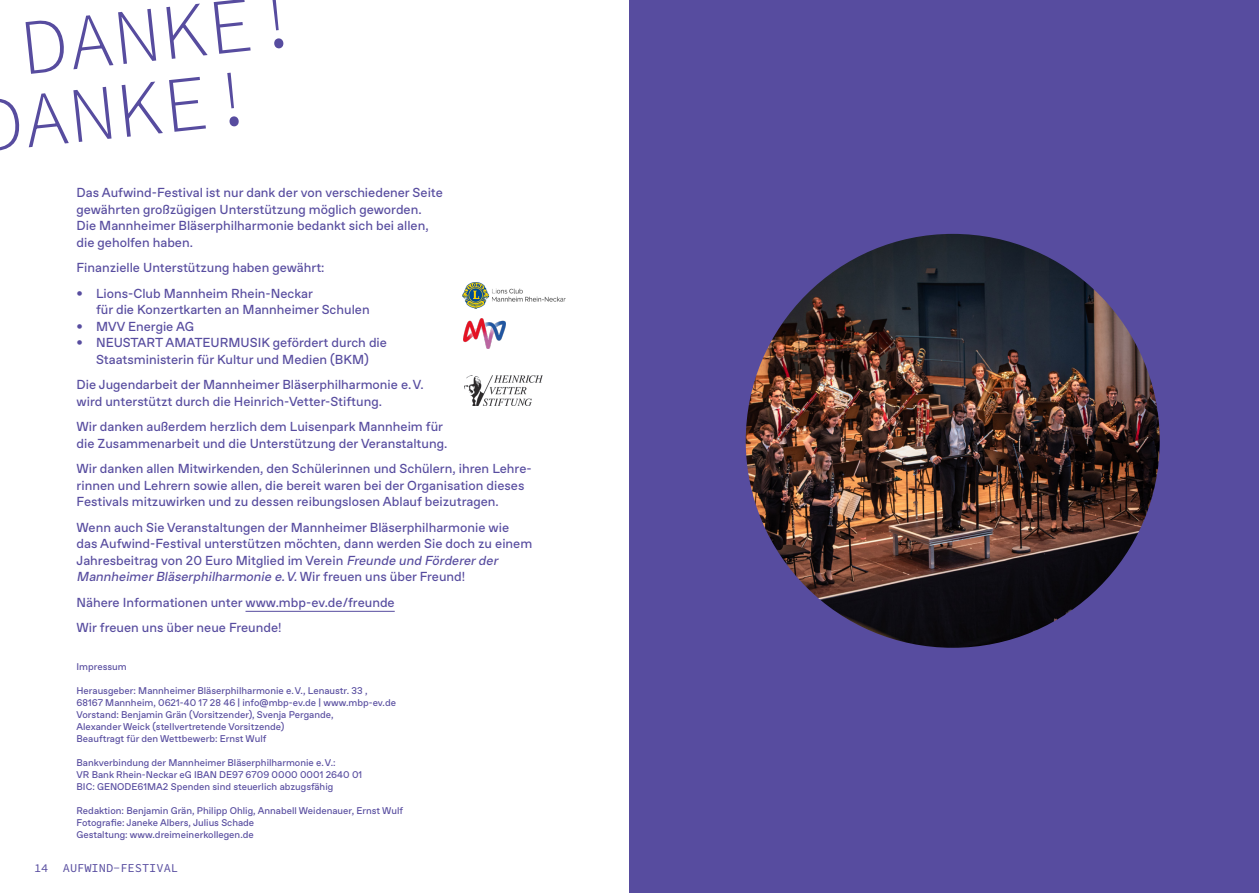
<style>
.page{position:relative;width:1259px;height:893px;background:#fff}
.page>*{position:absolute;margin:0;border:0;box-sizing:border-box;transform-origin:0 0}
.t1{font:13.05px/16.5px "Muto Regular V3";color:#574c9f}
.t2{font:12px "Source Code Pro";color:#574c9f}
.t3{font:9.75px/12px "Muto Regular V3";color:#574c9f}
.s1{font-style:italic}
</style>
<div class="page">
<svg style="left:0;top:99px;width:20px;height:52px"></svg>
<svg style="left:29px;top:87px;width:82px;height:60px"></svg>
<svg style="left:122px;top:82px;width:41px;height:55px"></svg>
<svg style="left:169px;top:77px;width:37px;height:55px"></svg>
<svg style="left:227px;top:73px;width:12px;height:54px"></svg>
<svg style="left:26px;top:20px;width:38px;height:54px"></svg>
<svg style="left:73px;top:9px;width:83px;height:60px"></svg>
<svg style="left:166px;top:4px;width:42px;height:55px"></svg>
<svg style="left:214px;top:0;width:37px;height:54px"></svg>
<svg style="left:272px;top:0;width:12px;height:49px"></svg>
<div style="left:629px;top:0;width:630px;height:893px;background:#574c9f"></div>
<img style="left:746px;top:234px;width:413px;height:414px;border-radius:207px">
<hr style="left:245px;top:611px;width:150px;height:1px;background:#574c9f">
<img style="left:464px;top:376px;width:78px;height:29px">
<img style="left:463px;top:319px;width:42px;height:30px">
<img style="left:463px;top:283px;width:103px;height:25px">
<p class="t1" style="left:77px;top:184px;width:368px">Das Aufwind-Festival ist nur dank der von verschiedener Seite gewährten großzügigen Unterstützung möglich geworden.<br>Die Mannheimer Bläserphilharmonie bedankt sich bei allen, die geholfen haben.</p>
<p class="t1" style="left:77px;top:259px;width:249px">Finanzielle Unterstützung haben gewährt:</p>
<p class="t1" style="left:96px;top:285px;width:275px;text-indent:-19px">• Lions-Club Mannheim Rhein-Neckar<br>für die Konzertkarten an Mannheimer Schulen</p>
<p class="t1" style="left:77px;top:318px;width:119px">• MVV Energie AG</p>
<p class="t1" style="left:77px;top:334px;width:312px;text-align:center">• NEUSTART AMATEURMUSIK gefördert durch die<br>Staatsministerin für Kultur und Medien (BKM)</p>
<p class="t1" style="left:77px;top:376px;width:349px">Die Jugendarbeit der Mannheimer Bläserphilharmonie e.V. wird unterstützt durch die Heinrich-Vetter-Stiftung.</p>
<p class="t1" style="left:77px;top:418px;width:372px">Wir danken außerdem herzlich dem Luisenpark Mannheim für die Zusammenarbeit und die Unterstützung der Veranstaltung.</p>
<p class="t1" style="left:77px;top:460px;width:456px">Wir danken allen Mitwirkenden, den Schülerinnen und Schülern, ihren Lehre&shy;rinnen und Lehrern sowie allen, die bereit waren bei der Organisation dieses<br>Festivals mitzuwirken und zu dessen reibungslosen Ablauf beizutragen.</p>
<p class="t1" style="left:77px;top:519px;width:457px">Wenn auch Sie Veranstaltungen der Mannheimer Bläserphilharmonie wie das Aufwind-Festival unterstützen möchten, dann werden Sie doch zu einem Jahresbeitrag von 20 Euro Mitglied im Verein <span class="s1">Freunde und Fördererder MannheimerBläserphilharmonie e.V.</span>W i r fre u e n u n s ü b e r Fre u n d !</p>
<p class="t1" style="left:77px;top:594px;width:320px">Nähere Informationen unter www.mbp-ev.de/freunde</p>
<p class="t1" style="left:77px;top:619px;width:207px">Wir freuen uns über neue Freunde!</p>
<p class="t3" style="left:77px;top:660px;width:52px">Impressum</p>
<p class="t3" style="left:77px;top:684px;width:321px">Herausgeber: Mannheimer Bläserphilharmonie e.V., Lenaustr. 33 ,<br>68167 Mannheim, 0621-40 17 28 46 | info@mbp-ev.de | www.mbp-ev.de</p>
<p class="t3" style="left:77px;top:708px;width:259px">Vorstand: Benjamin Grän (Vorsitzender), Svenja Pergande,<br>Alexander Weick (stellvertretende Vorsitzende)</p>
<p class="t3" style="left:77px;top:732px;width:191px">Beauftragt für den Wettbewerb: Ernst Wulf</p>
<p class="t3" style="left:77px;top:756px;width:260px">Bankverbindung der Mannheimer Bläserphilharmonie e.V.:</p>
<p class="t3" style="left:77px;top:768px;width:287px">VR Bank Rhein-Neckar eG IBAN DE97 6709 0000 0001 2640 01</p>
<p class="t3" style="left:77px;top:780px;width:258px">BIC: GENODE61MA2 Spenden sind steuerlich abzugsfähig</p>
<p class="t3" style="left:77px;top:804px;width:328px">Redaktion: Benjamin Grän, Philipp Ohlig, Annabell Weidenauer, Ernst Wulf</p>
<p class="t3" style="left:77px;top:816px;width:179px">Fotografie: Janeke Albers, Julius Schade</p>
<p class="t3" style="left:77px;top:828px;width:179px">Gestaltung: www.dreimeinerkollegen.de</p>
<p class="t2" style="left:34px;top:859px;width:146px">14 AUFWIND-FESTIVAL</p>
</div>
